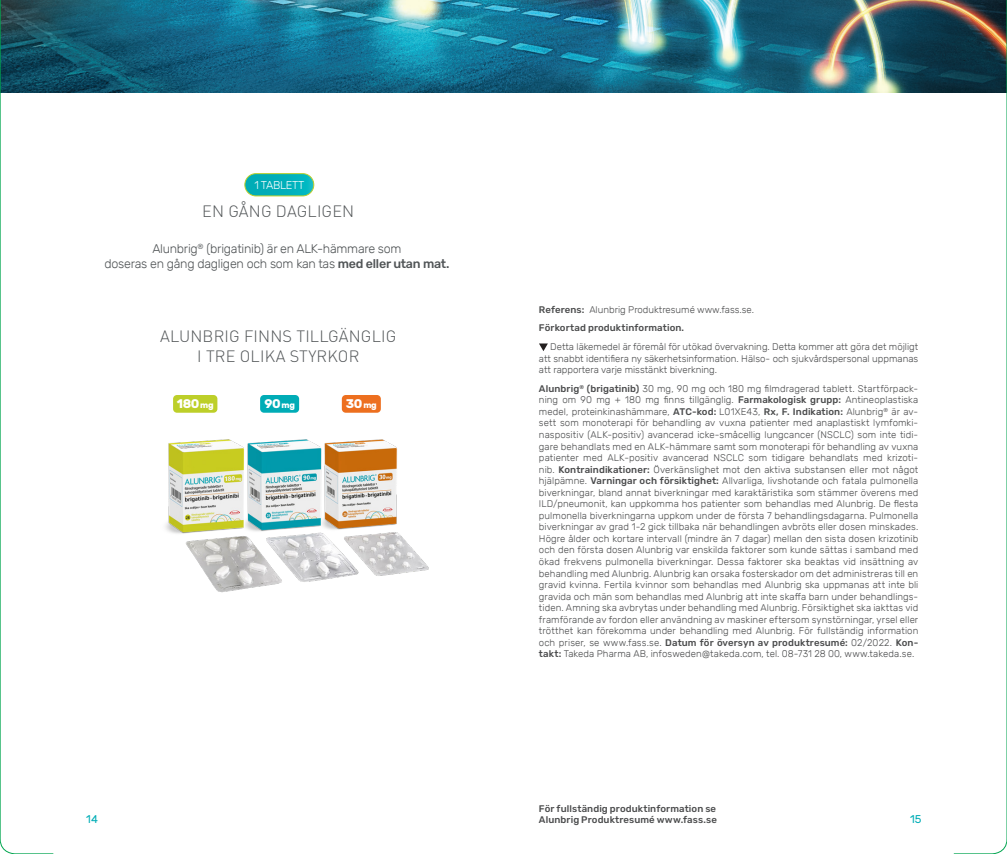
<style>
.page{position:relative;width:1007px;height:854px;background:#fff}
.page>*{position:absolute;margin:0;border:0;box-sizing:border-box;transform-origin:0 0}
.Mellanrubrik_-_Turko{font:300 16.25px/19.5px "DINOT";letter-spacing:.01em;color:#505456;text-align:center}
.t1{font:300 12.5px/15px "Rubik";letter-spacing:-.02em;color:#505456;text-align:center}
.t2{font:700 12.5px "Rubik";letter-spacing:-.03em;color:#fff}
.t3{font:300 11.25px "Rubik";letter-spacing:-.03em;color:#fff}
.t4{font:11.25px "Rubik";color:#00adb6}
.Superscript{font:300 9.62px/11.5px "Rubik";color:#4b4c4d;text-align:justify}
.Superscript-2{font:500 9.62px "Rubik";letter-spacing:.01em;color:#4b4c4d}
.s1{font-weight:500}
.s2{font-size:8.75px}
</style>
<div class="page">
<img style="left:54px;top:0;width:899px;height:93px">
<svg style="left:539px;top:343px;width:9px;height:8px"></svg>
<img style="left:165px;top:439px;width:264px;height:154px">
<div style="left:245px;top:174px;width:69px;height:22px;background:#00afb9;border-radius:11px"></div>
<div style="left:244px;top:173px;width:70px;height:23px;border:1px solid #bdcf29;border-radius:11px"></div>
<div style="left:173px;top:395px;width:44px;height:18px;background:#bdcf29;border-radius:4px"></div>
<div style="left:260px;top:395px;width:39px;height:18px;background:#00acb6;border-radius:4px"></div>
<div style="left:342px;top:395px;width:39px;height:18px;background:#ed6f1f;border-radius:4px"></div>
<svg style="left:953px;top:0;width:53px;height:854px"></svg>
<svg style="left:0;top:0;width:54px;height:854px"></svg>
<p class="t3" style="left:254px;top:179px;width:51px">1 TABLETT</p>
<p class="Mellanrubrik_-_Turko" style="left:202px;top:201px;width:154px">EN GÅNG DAGLIGEN</p>
<p class="t1" style="left:105px;top:242px;width:346px">Alunbrig<sup>®</sup> (brigatinib) är en ALK-hämmare som<br>doseras en gång dagligen och som kan tas <span class="s1">med eller utan mat.</span></p>
<p class="Mellanrubrik_-_Turko" style="left:160px;top:327px;width:237px">ALUNBRIG FINNS TILLGÄNGLIG<br>I TRE OLIKA STYRKOR</p>
<p class="t2" style="left:177px;top:396px;width:38px">180<span class="s2">mg</span></p>
<p class="t2" style="left:264px;top:396px;width:32px">90<span class="s2">mg</span></p>
<p class="t2" style="left:346px;top:396px;width:32px">30<span class="s2">mg</span></p>
<p class="Superscript" style="left:539px;top:304px;width:217px"><span class="s1">Referens:</span> Alunbrig Produktresumé www.fass.se.</p>
<p class="Superscript-2" style="left:539px;top:322px;width:147px">Förkortad produktinformation.</p>
<p class="Superscript" style="left:539px;top:341px;width:381px;text-indent:11px">Detta läkemedel är föremål för utökad övervakning. Detta kommer att göra det möjligt att snabbt identifiera ny säkerhetsinformation. Hälso- och sjukvårdspersonal uppmanas att rapportera varje misstänkt biverkning.</p>
<p class="Superscript" style="left:539px;top:383px;width:381px"><span class="s1">Alunbrig</span><sup>®</sup> <span class="s1">(brigatinib)</span> 30 mg, 90 mg och 180 mg filmdragerad tablett. Startförpack&shy;ning om 90 mg + 180 mg finns tillgänglig. <span class="s1">Farmakologisk grupp:</span> Antineoplastiska medel, proteinkinashämmare, <span class="s1">ATC-kod:</span> L01XE43, <span class="s1">Rx, F. Indikation:</span> Alunbrig<sup>®</sup> är av&shy;sett som monoterapi för behandling av vuxna patienter med anaplastiskt lymfomki&shy;naspositiv (ALK-positiv) avancerad icke-småcellig lungcancer (NSCLC) som inte tidi&shy;gare behandlats med en ALK-hämmare samt som monoterapi för behandling av vuxna patienter med ALK-positiv avancerad NSCLC som tidigare behandlats med krizoti&shy;nib. <span class="s1">Kontraindikationer:</span> Överkänslighet mot den aktiva substansen eller mot något hjälpämne. <span class="s1">Varningar och försiktighet:</span> Allvarliga, livshotande och fatala pulmonella biverkningar, bland annat biverkningar med karaktäristika som stämmer överens med ILD/pneumonit, kan uppkomma hos patienter som behandlas med Alunbrig. De flesta pulmonella biverkningarna uppkom under de första 7 behandlingsdagarna. Pulmonella biverkningar av grad 1-2 gick tillbaka när behandlingen avbröts eller dosen minskades.<br>Högre ålder och kortare intervall (mindre än 7 dagar) mellan den sista dosen krizotinib och den första dosen Alunbrig var enskilda faktorer som kunde sättas i samband med ökad frekvens pulmonella biverkningar. Dessa faktorer ska beaktas vid insättning av behandling med Alunbrig. Alunbrig kan orsaka fosterskador om det administreras till en gravid kvinna. Fertila kvinnor som behandlas med Alunbrig ska uppmanas att inte bli gravida och män som behandlas med Alunbrig att inte skaffa barn under behandlings&shy;tiden. Amning ska avbrytas under behandling med Alunbrig. Försiktighet ska iakttas vid framförande av fordon eller användning av maskiner eftersom synstörningar, yrsel eller trötthet kan förekomma under behandling med Alunbrig. För fullständig information och priser, se www.fass.se. <span class="s1">Datum för översyn av produktresumé:</span> 02/2022. <span class="s1">Kon&shy;takt:</span> Takeda Pharma AB, infosweden@takeda.com, tel. 08-731 28 00, www.takeda.se.</p>
<p class="Superscript-2" style="left:539px;top:803px;width:179px">För fullständig produktinformation se</p>
<p class="Superscript-2" style="left:539px;top:814px;width:179px">Alunbrig Produktresumé www.fass.se</p>
<p class="t4" style="left:86px;top:813px;width:13px">14</p>
<p class="t4" style="left:910px;top:813px;width:13px">15</p>
</div>
